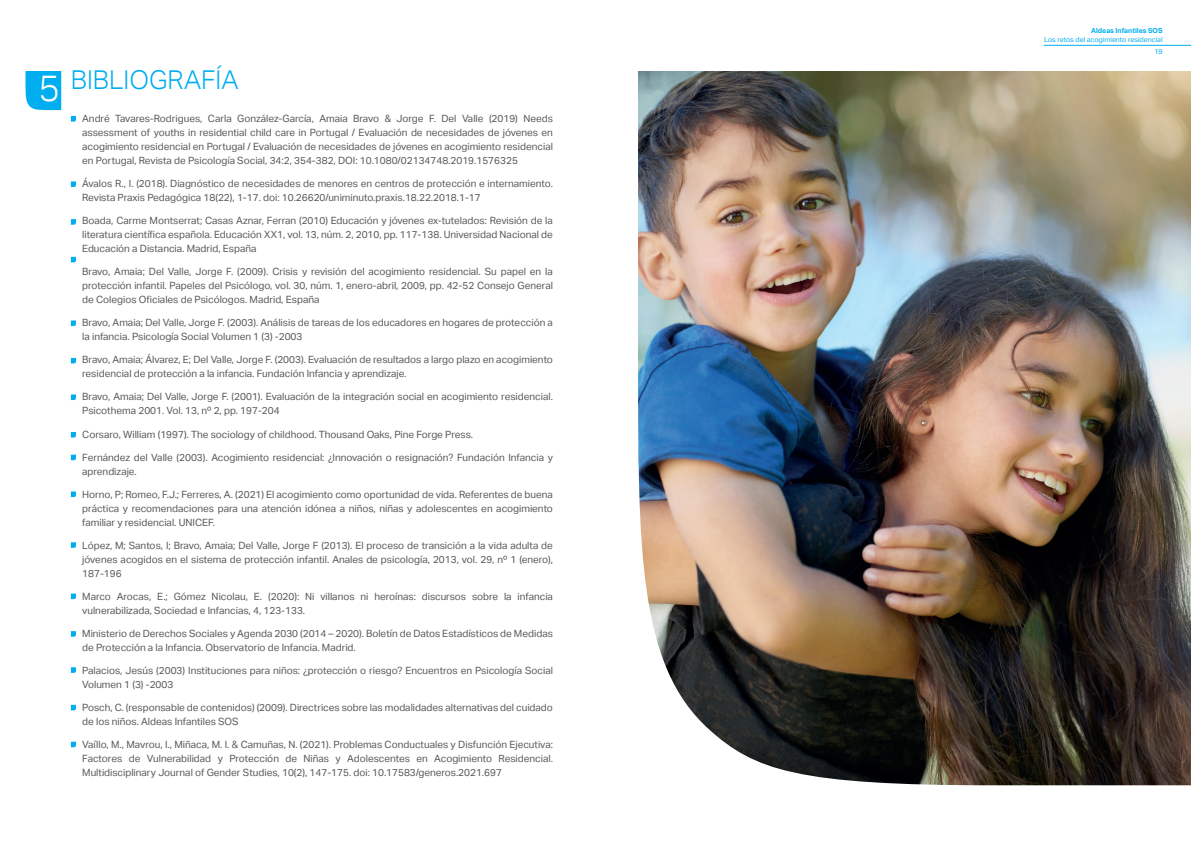
<style>
.page{position:relative;width:1191px;height:842px;background:#fff}
.page>*{position:absolute;margin:0;border:0;box-sizing:border-box;transform-origin:0 0}
.t1{font:300 26px "Aktiv Grotesk";color:#00aeef}
.t2{font:10px/14px "Aktiv Grotesk";color:#57585a}
.t3{font:7px/12.6px "Aktiv Grotesk";color:#00aeef;text-align:right}
.t4{font:700 7px "Aktiv Grotesk";color:#00aeef}
.s1{font-size:36.8px;color:#fff}
</style>
<div class="page">
<img style="left:638px;top:71px;width:553px;height:714px">
<hr style="left:1043px;top:45px;width:148px;height:1px;background:#00aeef">
<svg style="left:26px;top:71px;width:35px;height:39px"></svg>
<svg style="left:71px;top:116px;width:5px;height:6px"></svg>
<svg style="left:71px;top:181px;width:5px;height:6px"></svg>
<svg style="left:71px;top:219px;width:5px;height:6px"></svg>
<svg style="left:71px;top:257px;width:5px;height:5px"></svg>
<svg style="left:71px;top:320px;width:5px;height:6px"></svg>
<svg style="left:71px;top:358px;width:5px;height:5px"></svg>
<svg style="left:71px;top:394px;width:5px;height:6px"></svg>
<svg style="left:71px;top:432px;width:5px;height:6px"></svg>
<svg style="left:71px;top:455px;width:5px;height:5px"></svg>
<svg style="left:71px;top:491px;width:5px;height:6px"></svg>
<svg style="left:71px;top:542px;width:5px;height:6px"></svg>
<svg style="left:71px;top:594px;width:5px;height:5px"></svg>
<svg style="left:71px;top:631px;width:5px;height:6px"></svg>
<svg style="left:71px;top:667px;width:5px;height:6px"></svg>
<svg style="left:71px;top:705px;width:5px;height:5px"></svg>
<svg style="left:71px;top:742px;width:5px;height:5px"></svg>
<h1 class="t1" style="left:39px;top:65px;width:202px"><span class="s1">5</span> BIBLIOGRAFÍA</h1>
<p class="t2" style="left:82px;top:112px;width:472px;text-align:justify">André Tavares-Rodrigues, Carla González-García, Amaia Bravo &amp; Jorge F. Del Valle (2019) Needs assessment of youths in residential child care in Portugal / Evaluación de necesidades de jóvenes en acogimiento residencial en Portugal / Evaluación de necesidades de jóvenes en acogimiento residencial en Portugal, Revista de Psicología Social, 34:2, 354-382, DOI: 10.1080/02134748.2019.1576325</p>
<p class="t2" style="left:82px;top:177px;width:472px">Ávalos R., I. (2018). Diagnóstico de necesidades de menores en centros de protección e internamiento.<br>Revista Praxis Pedagógica 18(22), 1-17. doi: 10.26620/uniminuto.praxis.18.22.2018.1-17</p>
<p class="t2" style="left:82px;top:214px;width:472px;text-align:justify">Boada, Carme Montserrat; Casas Aznar, Ferran (2010) Educación y jóvenes ex-tutelados: Revisión de la literatura científica española. Educación XX1, vol. 13, núm. 2, 2010, pp. 117-138. Universidad Nacional de Educación a Distancia. Madrid, España</p>
<p class="t2" style="left:82px;top:265px;width:472px;text-align:justify">Bravo, Amaia; Del Valle, Jorge F. (2009). Crisis y revisión del acogimiento residencial. Su papel en la protección infantil. Papeles del Psicólogo, vol. 30, núm. 1, enero-abril, 2009, pp. 42-52 Consejo General de Colegios Oficiales de Psicólogos. Madrid, España</p>
<p class="t2" style="left:82px;top:316px;width:472px">Bravo, Amaia; Del Valle, Jorge F. (2003). Análisis de tareas de los educadores en hogares de protección a la infancia. Psicología Social Volumen 1 (3) -2003</p>
<p class="t2" style="left:82px;top:353px;width:472px">Bravo, Amaia; Álvarez, E; Del Valle, Jorge F. (2003). Evaluación de resultados a largo plazo en acogimiento residencial de protección a la infancia. Fundación Infancia y aprendizaje.</p>
<p class="t2" style="left:82px;top:390px;width:472px">Bravo, Amaia; Del Valle, Jorge F. (2001). Evaluación de la integración social en acogimiento residencial.<br>Psicothema 2001. Vol. 13, nº 2, pp. 197-204</p>
<p class="t2" style="left:82px;top:427px;width:392px">Corsaro, William (1997). The sociology of childhood. Thousand Oaks, Pine Forge Press.</p>
<p class="t2" style="left:82px;top:450px;width:472px">Fernández del Valle (2003). Acogimiento residencial: ¿Innovación o resignación? Fundación Infancia y aprendizaje.</p>
<p class="t2" style="left:82px;top:487px;width:472px;text-align:justify">Horno, P; Romeo, F.J.; Ferreres, A. (2021) El acogimiento como oportunidad de vida. Referentes de buena práctica y recomendaciones para una atención idónea a niños, niñas y adolescentes en acogimiento familiar y residencial. UNICEF.</p>
<p class="t2" style="left:82px;top:538px;width:472px;text-align:justify">López, M; Santos, I; Bravo, Amaia; Del Valle, Jorge F (2013). El proceso de transición a la vida adulta de jóvenes acogidos en el sistema de protección infantil. Anales de psicología, 2013, vol. 29, nº 1 (enero), 187-196</p>
<p class="t2" style="left:82px;top:589px;width:472px">Marco Arocas, E.; Gómez Nicolau, E. (2020): Ni villanos ni heroínas: discursos sobre la infancia vulnerabilizada, Sociedad e Infancias, 4, 123-133.</p>
<p class="t2" style="left:82px;top:626px;width:472px">Ministerio de Derechos Sociales y Agenda 2030 (2014 – 2020). Boletín de Datos Estadísticos de Medidas de Protección a la Infancia. Observatorio de Infancia. Madrid.</p>
<p class="t2" style="left:82px;top:663px;width:472px">Palacios, Jesús (2003) Instituciones para niños: ¿protección o riesgo? Encuentros en Psicología Social<br>Volumen 1 (3) -2003</p>
<p class="t2" style="left:82px;top:700px;width:472px">Posch, C. (responsable de contenidos) (2009). Directrices sobre las modalidades alternativas del cuidado de los niños. Aldeas Infantiles SOS</p>
<p class="t2" style="left:82px;top:737px;width:472px;text-align:justify">Vaíllo, M., Mavrou, I., Miñaca, M. I. &amp; Camuñas, N. (2021). Problemas Conductuales y Disfunción Ejecutiva:<br>Factores de Vulnerabilidad y Protección de Niñas y Adolescentes en Acogimiento Residencial.<br>Multidisciplinary Journal of Gender Studies, 10(2), 147-175. doi: 10.17583/generos.2021.697</p>
<p class="t4" style="left:1091px;top:27px;width:73px">Aldeas Infantiles SOS</p>
<p class="t3" style="left:1044px;top:33px;width:120px">Los retos del acogimiento residencial<br>19</p>
</div>
